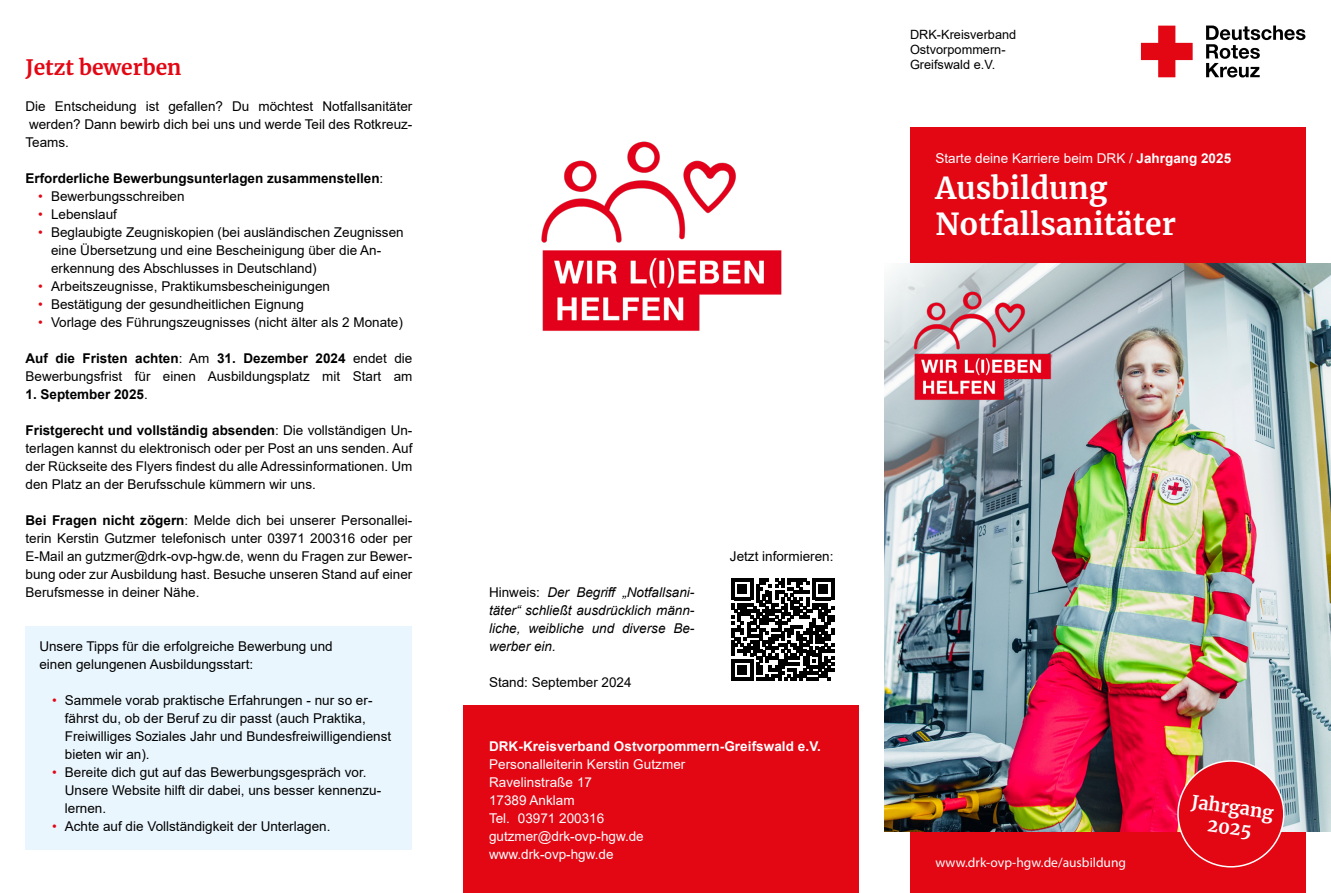
<style>
.page{position:relative;width:1331px;height:893px;background:#fff}
.page>*{position:absolute;margin:0;border:0;box-sizing:border-box;transform-origin:0 0}
.t1{font:700 30px/36px "Merriweather";color:#fff}
.t2{font:700 21px "Merriweather";color:#e30613}
.t3{font:700 18px/21px "Merriweather";color:#fff;text-align:center}
.t4{font:13.5px/18px "Arial";color:#000}
.t5{font:13.5px/18px "Arial";color:#fff}
.t6{font:italic 13.5px/18px "Arial";color:#000;text-align:justify}
.t7{font:700 13.5px "Arial";color:#000}
.t8{font:700 13.5px "Arial";letter-spacing:.005em;color:#fff}
.t9{font:13.5px "Myriad Pro";color:#fff}
.t10{font:12.75px/15px "Arial";color:#000}
.s1{font-weight:400}
.s2{color:#e30613}
.s3{font-weight:700}
.s4{font-style:normal}
</style>
<div class="page">
<svg style="left:1141px;top:26px;width:52px;height:51px"></svg>
<svg style="left:1206px;top:26px;width:99px;height:52px"></svg>
<div style="left:910px;top:128px;width:395px;height:765px;background:#e30613"></div>
<img style="left:884px;top:264px;width:447px;height:567px">
<div style="left:463px;top:705px;width:396px;height:188px;background:#e30613"></div>
<div style="left:26px;top:626px;width:386px;height:223px;background:#eaf6fe"></div>
<svg style="left:731px;top:578px;width:103px;height:103px"></svg>
<img style="left:884px;top:284px;width:197px;height:126px">
<img style="left:541px;top:141px;width:241px;height:190px">
<div style="left:1178px;top:761px;width:106px;height:106px;background:#e30613;border-radius:50%"></div>
<div style="left:1177px;top:760px;width:107px;height:107px;border:2px solid #fff;border-radius:50%"></div>
<h2 class="t2" style="left:26px;top:53px;width:158px">Jetzt bewerben</h2>
<p class="t4" style="left:26px;top:98px;width:388px;text-align:justify">Die Entscheidung ist gefallen? Du möchtest Notfallsanitäter werden? Dann bewirb dich bei uns und werde Teil des Rotkreuz-Teams.</p>
<p class="t7" style="left:26px;top:169px;width:359px">Erforderliche Bewerbungsunterlagen zusammenstellen<span class="s1">:</span></p>
<p class="t4" style="left:38px;top:188px;width:148px"><span class="s2">•</span> Bewerbungsschreiben</p>
<p class="t4" style="left:38px;top:206px;width:80px"><span class="s2">•</span> Lebenslauf</p>
<p class="t4" style="left:51px;top:224px;width:354px;text-indent:-13px"><span class="s2">•</span> Beglaubigte Zeugniskopien (bei ausländischen Zeugnissen eine Übersetzung und eine Bescheinigung über die An&shy;erkennung des Abschlusses in Deutschland)</p>
<p class="t4" style="left:38px;top:278px;width:293px"><span class="s2">•</span> Arbeitszeugnisse, Praktikumsbescheinigungen</p>
<p class="t4" style="left:38px;top:296px;width:267px"><span class="s2">•</span> Bestätigung der gesundheitlichen Eignung</p>
<p class="t4" style="left:38px;top:314px;width:366px"><span class="s2">•</span> Vorlage des Führungszeugnisses (nicht älter als 2 Monate)</p>
<p class="t4" style="left:25px;top:350px;width:388px"><span class="s3">Auf die Fristen achten</span>: Am <span class="s3">31. Dezember 2024</span> endet die<br>Bewerbungsfrist für einen Ausbildungsplatz mit Start am</p>
<p class="t7" style="left:25px;top:385px;width:124px">1. September 2025<span class="s1">.</span></p>
<p class="t4" style="left:25px;top:422px;width:388px;text-align:justify"><span class="s3">Fristgerecht und vollständig absenden</span>: Die vollständigen Un&shy;terlagen kannst du elektronisch oder per Post an uns senden. Auf der Rückseite des Flyers findest du alle Adressinformationen. Um den Platz an der Berufsschule kümmern wir uns.</p>
<p class="t4" style="left:25px;top:512px;width:388px;text-align:justify"><span class="s3">Bei Fragen nicht zögern</span>: Melde dich bei unserer Personallei&shy;terin Kerstin Gutzmer telefonisch unter 03971 200316 oder per E-Mail an gutzmer@drk-ovp-hgw.de, wenn du Fragen zur Bewer&shy;bung oder zur Ausbildung hast. Besuche unseren Stand auf einer Berufsmesse in deiner Nähe.</p>
<p class="t4" style="left:39px;top:638px;width:295px">Unsere Tipps für die erfolgreiche Bewerbung und einen gelungenen Ausbildungsstart:</p>
<p class="t4" style="left:65px;top:692px;width:328px;text-indent:-13px"><span class="s2">•</span> Sammele vorab praktische Erfahrungen - nur so er&shy;fährst du, ob der Beruf zu dir passt (auch Praktika, Freiwilliges Soziales Jahr und Bundesfreiwilligendienst bieten wir an).</p>
<p class="t4" style="left:65px;top:764px;width:318px;text-indent:-13px"><span class="s2">•</span> Bereite dich gut auf das Bewerbungsgespräch vor.<br>Unsere Website hilft dir dabei, uns besser kennenzu&shy;lernen.</p>
<p class="t4" style="left:52px;top:818px;width:280px"><span class="s2">•</span> Achte auf die Vollständigkeit der Unterlagen.</p>
<p class="t6" style="left:489px;top:584px;width:207px"><span class="s4">Hinweis:</span> Der Begriff „Notfallsani&shy;täter“ schließt ausdrücklich männ&shy;liche, weibliche und diverse Be&shy;werber ein.</p>
<p class="t4" style="left:489px;top:674px;width:144px">Stand: September 2024</p>
<p class="t4" style="left:730px;top:548px;width:105px">Jetzt informieren:</p>
<p class="t8" style="left:489px;top:737px;width:333px">DRK-Kreisverband Ostvorpommern-Greifswald e.V.</p>
<p class="t5" style="left:489px;top:755px;width:198px">Personalleiterin Kerstin Gutzmer<br>Ravelinstraße 17<br>17389 Anklam<br>Tel. 03971 200316 gutzmer@drk-ovp-hgw.de www.drk-ovp-hgw.de</p>
<p class="t10" style="left:910px;top:27px;width:108px">DRK-Kreisverband<br>Ostvorpommern-<br>Greifswald e.V.</p>
<p class="t5" style="left:935px;top:149px;width:297px">Starte deine Karriere beim DRK / <span class="s3">Jahrgang 2025</span></p>
<h1 class="t1" style="left:935px;top:169px;width:242px">Ausbildung<br>Notfallsanitäter</h1>
<p class="t9" style="left:935px;top:854px;width:192px">www.drk-ovp-hgw.de/ausbildung</p>
<h3 class="t3" style="left:1193px;top:790px;width:84px;rotate:8deg">Jahrgang<br>2025</h3>
</div>
